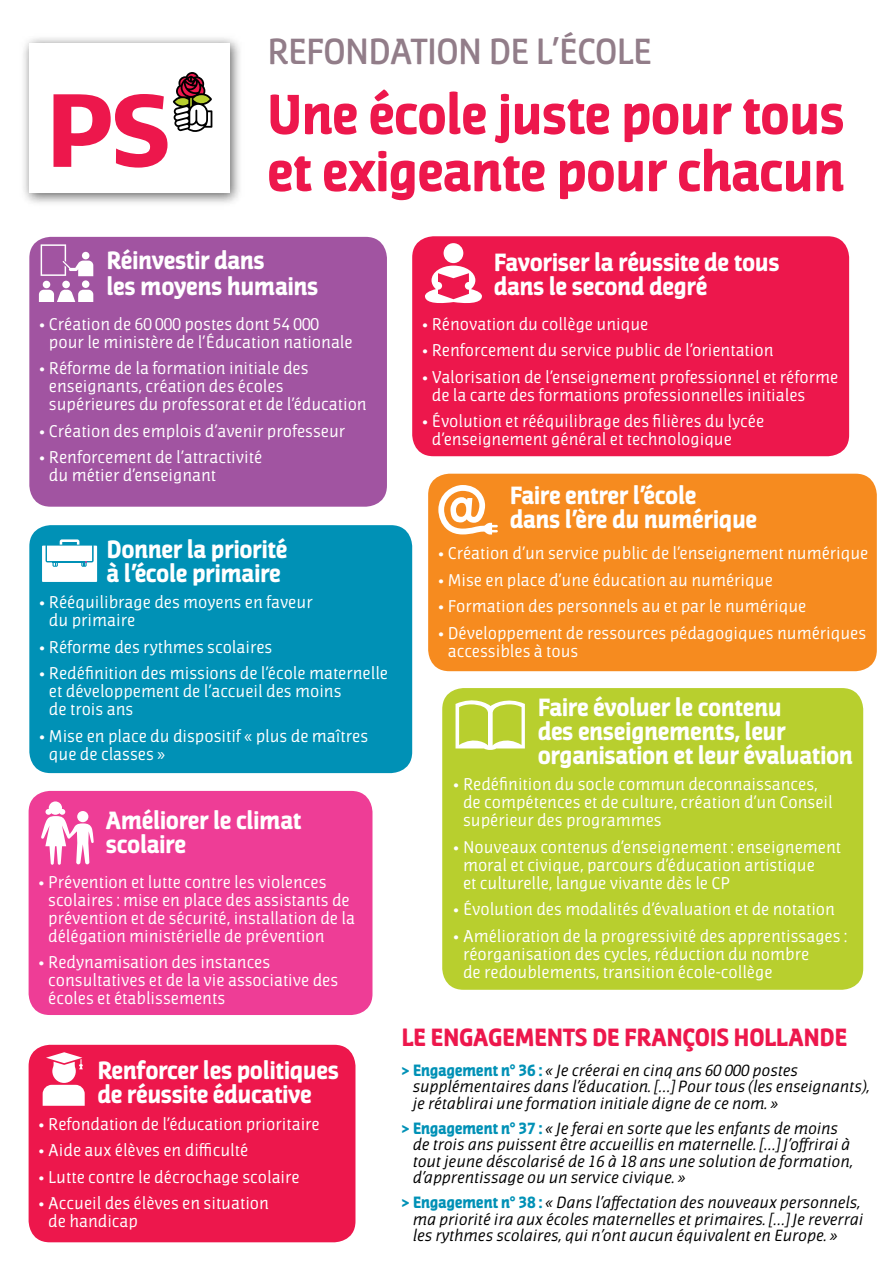
<style>
.page{position:relative;width:893px;height:1263px;background:#fff}
.page>*{position:absolute;margin:0;border:0;box-sizing:border-box;transform-origin:0 0}
.t1{font:700 54px/57px "Jaures";color:#ed174c}
.t2{font:600 35.1px "Jaures";color:#927d89}
.t3{font:700 24px/24px "Jaures";color:#fff}
.t4{font:700 24px "Jaures";color:#ed174c}
.t5{font:16.5px/18px "Jaures";color:#fff}
.t6{font:italic 15.75px/16.5px "Jaures";color:#000}
.s1{font-weight:700;font-style:normal;color:#0091b6}
</style>
<div class="page">
<img style="left:23px;top:38px;width:217px;height:165px">
<div style="left:29px;top:43px;width:201px;height:150px;background:#fff"></div>
<svg style="left:173px;top:72px;width:39px;height:60px"></svg>
<svg style="left:54px;top:94px;width:113px;height:74px"></svg>
<div style="left:29px;top:237px;width:358px;height:270px;background:#a154a1;border-radius:21px"></div>
<div style="left:29px;top:1045px;width:326px;height:197px;background:#ed174c;border-radius:21px"></div>
<div style="left:428px;top:474px;width:449px;height:197px;background:#f68b1f;border-radius:21px"></div>
<div style="left:412px;top:236px;width:437px;height:220px;background:#ed174c;border-radius:21px"></div>
<div style="left:29px;top:791px;width:343px;height:224px;background:#ee3d96;border-radius:21px"></div>
<div style="left:29px;top:525px;width:383px;height:248px;background:#0091b6;border-radius:21px"></div>
<div style="left:442px;top:688px;width:421px;height:302px;background:#b8cf2e;border-radius:21px"></div>
<div style="left:43px;top:281px;width:7px;height:7px;background:#fff;border-radius:50%"></div>
<div style="left:82px;top:280px;width:7px;height:8px;background:#fff;border-radius:50%"></div>
<div style="left:62px;top:281px;width:8px;height:7px;background:#fff;border-radius:50%"></div>
<svg style="left:39px;top:290px;width:54px;height:12px"></svg>
<svg style="left:41px;top:244px;width:52px;height:32px"></svg>
<svg style="left:455px;top:700px;width:70px;height:50px"></svg>
<svg style="left:43px;top:1052px;width:42px;height:54px"></svg>
<svg style="left:438px;top:485px;width:60px;height:49px"></svg>
<div style="left:444px;top:243px;width:19px;height:20px;background:#fff;border-radius:50%"></div>
<svg style="left:425px;top:266px;width:57px;height:37px"></svg>
<svg style="left:41px;top:801px;width:53px;height:64px"></svg>
<svg style="left:42px;top:539px;width:55px;height:43px"></svg>
<h2 class="t2" style="left:268px;top:32px;width:385px">REFONDATION DE L’ÉCOLE</h2>
<h1 class="t1" style="left:268px;top:86px;width:578px">Une école juste pour tous et exigeante pour chacun</h1>
<h3 class="t3" style="left:107px;top:248px;width:213px;line-height:25.5px">Réinvestir dans<br>les moyens humains</h3>
<p class="t5" style="left:49px;top:315px;width:305px;text-indent:-10px">• Création de 60 000 postes dont 54 000 pour le ministère de l’Éducation nationale</p>
<p class="t5" style="left:49px;top:360px;width:319px;text-indent:-10px">• Réforme de la formation initiale des enseignants, création des écoles supérieures du professorat et de l’éducation</p>
<p class="t5" style="left:39px;top:422px;width:308px">• Création des emplois d’avenir professeur</p>
<p class="t5" style="left:49px;top:449px;width:215px;text-indent:-10px">• Renforcement de l’attractivité du métier d’enseignant</p>
<h3 class="t3" style="left:107px;top:537px;width:182px">Donner la priorité à l’école primaire</h3>
<p class="t5" style="left:49px;top:594px;width:265px;text-indent:-10px">• Rééquilibrage des moyens en faveur du primaire</p>
<p class="t5" style="left:39px;top:638px;width:235px">• Réforme des rythmes scolaires</p>
<p class="t5" style="left:49px;top:665px;width:341px;text-indent:-10px">• Redéfinition des missions de l’école maternelle et développement de l’accueil des moins<br>de trois ans</p>
<p class="t5" style="left:49px;top:727px;width:321px;text-indent:-10px">• Mise en place du dispositif « plus de maîtres que de classes »</p>
<h3 class="t3" style="left:106px;top:808px;width:197px">Améliorer le climat scolaire</h3>
<p class="t5" style="left:48px;top:873px;width:308px;text-indent:-10px">• Prévention et lutte contre les violences scolaires : mise en place des assistants de prévention et de sécurité, installation de la délégation ministérielle de prévention</p>
<p class="t5" style="left:48px;top:954px;width:292px;text-indent:-10px">• Redynamisation des instances consultatives et de la vie associative des écoles et établissements</p>
<h3 class="t3" style="left:98px;top:1059px;width:243px">Renforcer les politiques de réussite éducative</h3>
<p class="t5" style="left:38px;top:1115px;width:283px">• Refondation de l’éducation prioritaire</p>
<p class="t5" style="left:38px;top:1142px;width:212px">• Aide aux élèves en difficulté</p>
<p class="t5" style="left:38px;top:1168px;width:263px">• Lutte contre le décrochage scolaire</p>
<p class="t5" style="left:48px;top:1195px;width:222px;text-indent:-10px">• Accueil des élèves en situation de handicap</p>
<h3 class="t3" style="left:494px;top:250px;width:287px">Favoriser la réussite de tous dans le second degré</h3>
<p class="t5" style="left:422px;top:315px;width:228px">• Rénovation du collège unique</p>
<p class="t5" style="left:422px;top:342px;width:353px">• Renforcement du service public de l’orientation</p>
<p class="t5" style="left:432px;top:368px;width:408px;text-indent:-10px">• Valorisation de l’enseignement professionnel et réforme de la carte des formations professionnelles initiales</p>
<p class="t5" style="left:432px;top:413px;width:334px;text-indent:-10px">• Évolution et rééquilibrage des filières du lycée d’enseignement général et technologique</p>
<h3 class="t3" style="left:510px;top:484px;width:249px">Faire entrer l’école<br>dans l’ère du numérique</h3>
<p class="t5" style="left:438px;top:545px;width:432px">• Création d’un service public de l’enseignement numérique</p>
<p class="t5" style="left:438px;top:571px;width:337px">• Mise en place d’une éducation au numérique</p>
<p class="t5" style="left:438px;top:598px;width:370px">• Formation des personnels au et par le numérique</p>
<p class="t5" style="left:448px;top:624px;width:420px;text-indent:-10px">• Développement de ressources pédagogiques numériques accessibles à tous</p>
<h3 class="t3" style="left:538px;top:695px;width:316px">Faire évoluer le contenu<br>des enseignements, leur organisation et leur évaluation</h3>
<p class="t5" style="left:463px;top:776px;width:371px;text-indent:-10px">• Redéfinition du socle commun deconnaissances, de compétences et de culture, création d’un Conseil supérieur des programmes</p>
<p class="t5" style="left:463px;top:838px;width:380px;text-indent:-10px">• Nouveaux contenus d’enseignement : enseignement moral et civique, parcours d’éducation artistique<br>et culturelle, langue vivante dès le CP</p>
<p class="t5" style="left:453px;top:901px;width:384px">• Évolution des modalités d’évaluation et de notation</p>
<p class="t5" style="left:463px;top:927px;width:385px;text-indent:-10px">• Amélioration de la progressivité des apprentissages : réorganisation des cycles, réduction du nombre<br>de redoublements, transition école-collège</p>
<h3 class="t4" style="left:402px;top:1023px;width:447px">Le engagements de François Hollande</h3>
<p class="t6" style="left:413px;top:1062px;width:459px;text-indent:-11px"><span class="s1">&gt; Engagement n° 36 :</span> « Je créerai en cinq ans 60 000 postes supplémentaires dans l’éducation. […] Pour tous (les enseignants), je rétablirai une formation initiale digne de ce nom. »</p>
<p class="t6" style="left:413px;top:1120px;width:442px;text-indent:-11px"><span class="s1">&gt; Engagement n° 37 :</span> « Je ferai en sorte que les enfants de moins de trois ans puissent être accueillis en maternelle. […] J’offrirai à tout jeune déscolarisé de 16 à 18 ans une solution de formation, d’apprentissage ou un service civique. »</p>
<p class="t6" style="left:413px;top:1195px;width:452px;text-indent:-11px"><span class="s1">&gt; Engagement n° 38 :</span> « Dans l’affectation des nouveaux personnels, ma priorité ira aux écoles maternelles et primaires. […] Je reverrai les rythmes scolaires, qui n’ont aucun équivalent en Europe. »</p>
</div>
